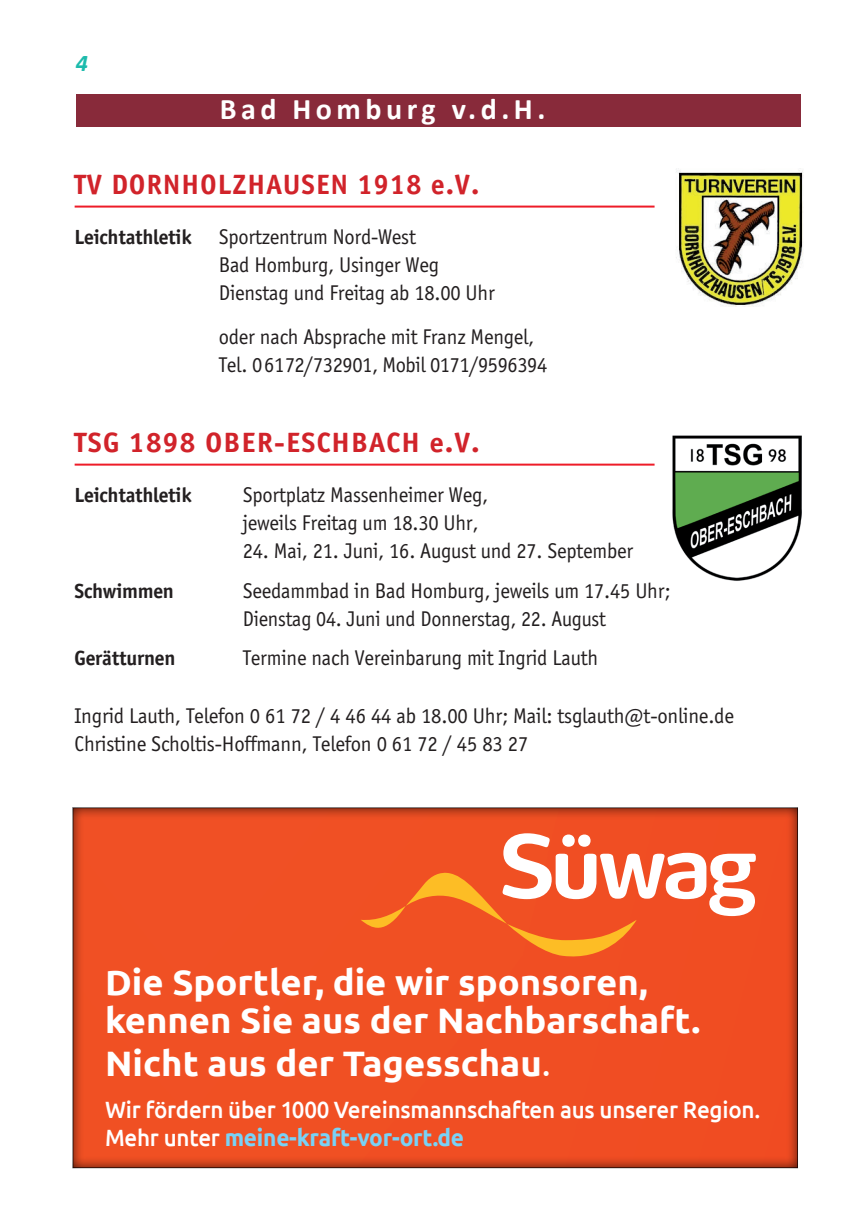
<style>
.page{position:relative;width:857px;height:1225px;background:#fff}
.page>*{position:absolute;margin:0;border:0;box-sizing:border-box;transform-origin:0 0}
.t1{font:700 35.2px/38px "Ubuntu";color:#fff}
.t2{font:700 30px "Sportiv";letter-spacing:.04em;color:#d1232a}
.t3{font:700 30px "Sportiv";letter-spacing:.04em;color:#d1232a;scale:1.04 1}
.t4{font:700 30px "Calibri";letter-spacing:.15em;color:#fff}
.t5{font:italic 700 24px "Calibri";color:#1dbbac}
.t6{font:500 23.6px/28.2px "Ubuntu";letter-spacing:-.01em;color:#fff;scale:.95 1}
.t7{font:22px/28px "Sportiv";letter-spacing:-.01em;color:#231f20}
.t8{font:700 22px "Sportiv";letter-spacing:-.01em;color:#231f20}
.s1{font-weight:700}
.s2{font-weight:400}
.s3{font-weight:700;color:#79d2f6}
</style>
<div class="page">
<div style="left:76px;top:94px;width:723px;height:33px;background:#882a3a"></div>
<img style="left:672px;top:435px;width:129px;height:146px">
<img style="left:676px;top:170px;width:127px;height:137px">
<hr style="left:75px;top:463px;width:579px;height:2px;background:#ee1c28">
<hr style="left:75px;top:206px;width:579px;height:2px;background:#ee1c28">
<svg style="left:72px;top:807px;width:725px;height:362px;background:#ec552a"></svg>
<p class="t5" style="left:76px;top:48px;width:14px">4</p>
<h2 class="t4" style="left:220px;top:90px;width:327px">Bad Homburg v.d.H.</h2>
<h2 class="t2" style="left:75px;top:167px;width:406px">TV DORNHOLZHAUSEN 1918 e.V.</h2>
<p class="t7" style="left:219px;top:223px;width:277px;text-indent:-144px"><span class="s1">Leichtathletik</span> Sportzentrum Nord-West<br>Bad Homburg, Usinger Weg<br>Dienstag und Freitag ab 18.00 Uhr</p>
<p class="t7" style="left:219px;top:323px;width:330px">oder nach Absprache mit Franz Mengel,<br>Tel. 06172/732901, Mobil 0171/9596394</p>
<h2 class="t3" style="left:75px;top:425px;width:391px">TSG 1898 OBER-ESCHBACH e.V.</h2>
<p class="t8" style="left:75px;top:482px;width:118px">Leichtathletik</p>
<p class="t7" style="left:243px;top:481px;width:247px">Sportplatz Massenheimer Weg, jeweils Freitag um 18.30 Uhr,</p>
<p class="t7" style="left:243px;top:537px;width:391px">24. Mai, 21. Juni, 16. August und 27. September</p>
<p class="t8" style="left:75px;top:578px;width:101px">Schwimmen</p>
<p class="t7" style="left:243px;top:577px;width:429px">Seedammbad in Bad Homburg, jeweils um 17.45 Uhr;<br>Dienstag 04. Juni und Donnerstag, 22. August</p>
<p class="t8" style="left:75px;top:645px;width:102px">Gerätturnen</p>
<p class="t7" style="left:243px;top:643px;width:356px">Termine nach Vereinbarung mit Ingrid Lauth</p>
<p class="t7" style="left:75px;top:702px;width:660px">Ingrid Lauth, Telefon 0 61 72 / 4 46 44 ab 18.00 Uhr; Mail: tsglauth@t-online.de<br>Christine Scholtis-Hoffmann, Telefon 0 61 72 / 45 83 27</p>
<h1 class="t1" style="left:105px;top:963px;width:596px">Die Sportler, die wir sponsoren, kennen Sie aus der Nachbarschaft.</h1>
<h1 class="t1" style="left:105px;top:1043px;width:447px">Nicht aus der Tagesschau<span class="s2">.</span></h1>
<p class="t6" style="left:105px;top:1094px;width:691px">Wir fördern über 1000 Vereinsmannschaften aus unserer Region.<br>Mehr unter <span class="s3">meine-kraft-vor-ort.de</span></p>
</div>
